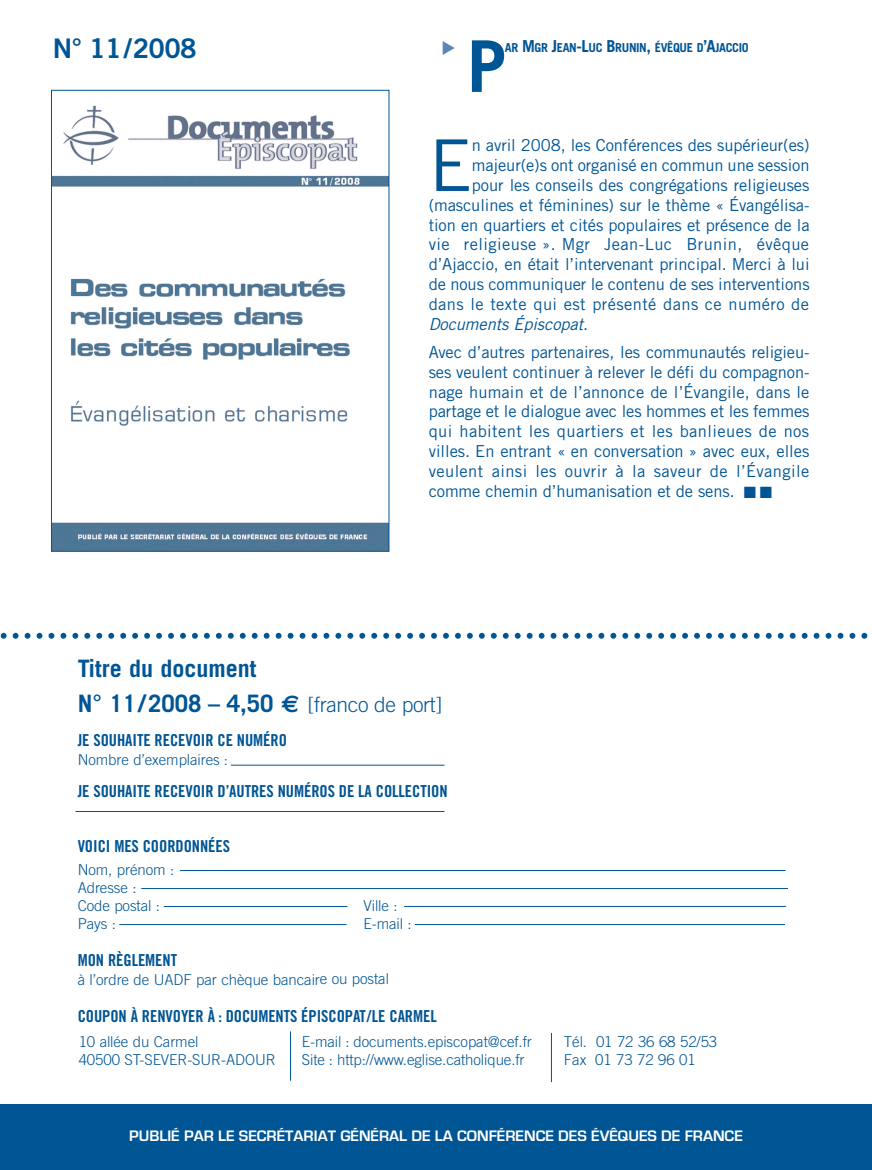
<style>
.page{position:relative;width:872px;height:1170px;background:#fff}
.page>*{position:absolute;margin:0;border:0;box-sizing:border-box;transform-origin:0 0}
.t1{font:700 71.4px "Trade Gothic";color:#005595}
.t2{font:71.4px "Trade Gothic";color:#005595}
.t3{font:27px "Trade Gothic Bold Two";letter-spacing:-.025em;color:#005595}
.t4{font:700 24px/35.4px "Trade Gothic";color:#005595}
.t5{font:16.5px/19.8px "Trade Gothic";letter-spacing:-.005em;color:#005595;text-align:justify}
.t6{font:16.5px "Trade Gothic Bold Cond Twenty";letter-spacing:-.005em;color:#005595}
.t7{font:16.5px "Trade Gothic";letter-spacing:.025em;color:#005595}
.t8{font:italic 16.5px "Trade Gothic";letter-spacing:-.005em;color:#005595}
.t9{font:700 15.75px "Eurostile";color:#fff}
.t10{font:300 15px/18px "Trade Gothic";letter-spacing:-.005em;color:#005595}
.t11{font:700 12.3px "Trade Gothic";letter-spacing:-.03em;color:#005595}
.s1{font-size:16.5px}
.s2{font-style:normal}
.s3{font-family:"Euro Sans"}
.s4{font-weight:300;font-size:21px}
</style>
<div class="page">
<svg style="left:0;top:632px;width:868px;height:6px"></svg>
<div style="left:0;top:1103px;width:872px;height:66px;background:#005595"></div>
<img style="left:53px;top:105px;width:334px;height:444px">
<div style="left:51px;top:90px;width:338px;height:461px;border:1px solid #005595"></div>
<hr style="left:231px;top:764px;width:213px;height:1px;background:#005595">
<hr style="left:75px;top:811px;width:369px;height:1px;background:#005595">
<hr style="left:164px;top:906px;width:183px;height:1px;background:#005595">
<hr style="left:119px;top:924px;width:228px;height:1px;background:#005595">
<hr style="left:141px;top:888px;width:647px;height:1px;background:#005595">
<hr style="left:180px;top:870px;width:605px;height:1px;background:#005595">
<hr style="left:404px;top:906px;width:382px;height:1px;background:#005595">
<hr style="left:415px;top:924px;width:370px;height:1px;background:#005595">
<hr style="left:290px;top:1031px;width:1px;height:49px;background:#005595">
<hr style="left:551px;top:1032px;width:1px;height:50px;background:#005595">
<h2 class="t3" style="left:53px;top:38px;width:145px">N° 11/2008</h2>
<h1 class="t1" style="left:467px;top:40px;width:41px">P</h1>
<p class="t11" style="left:505px;top:43px;width:245px">AR <span class="s1">M</span>GR <span class="s1">J</span>EAN<span class="s1">-L</span>UC <span class="s1">B</span>RUNIN<span class="s1">,</span> ÉVÊQUE D<span class="s1">’A</span>JACCIO</p>
<h1 class="t2" style="left:429px;top:139px;width:45px">E</h1>
<p class="t5" style="left:472px;top:137px;width:339px">n avril 2008, les Conférences des supérieur(es)</p>
<p class="t5" style="left:472px;top:157px;width:339px">majeur(e)s ont organisé en commun une session</p>
<p class="t5" style="left:472px;top:177px;width:339px">pour les conseils des congrégations religieuses</p>
<p class="t5" style="left:429px;top:196px;width:382px">(masculines et féminines) sur le thème « Évangélisa-</p>
<p class="t5" style="left:429px;top:216px;width:382px">tion en quartiers et cités populaires et présence de la</p>
<p class="t7" style="left:429px;top:238px;width:382px">vie religieuse ». Mgr Jean-Luc Brunin, évêque</p>
<p class="t5" style="left:429px;top:256px;width:382px">d’Ajaccio, en était l’intervenant principal. Merci à lui</p>
<p class="t5" style="left:429px;top:276px;width:382px">de nous communiquer le contenu de ses interventions</p>
<p class="t7" style="left:429px;top:298px;width:382px">dans le texte qui est présenté dans ce numéro de</p>
<p class="t8" style="left:429px;top:318px;width:161px">Documents Épiscopat<span class="s2">.</span></p>
<p class="t5" style="left:429px;top:343px;width:382px">Avec d’autres partenaires, les communautés religieu&shy;ses veulent continuer à relever le défi du compagnon&shy;nage humain et de l’annonce de l’Évangile, dans le partage et le dialogue avec les hommes et les femmes qui habitent les quartiers et les banlieues de nos villes. En entrant « en conversation » avec eux, elles veulent ainsi les ouvrir à la saveur de l’Évangile comme chemin d’humanisation et de sens. ■ ■</p>
<h3 class="t4" style="left:78px;top:652px;width:366px">Titre du document<br>N° 11/2008 – 4,50 <span class="s3">€</span> <span class="s4">[franco de port]</span></h3>
<p class="t6" style="left:78px;top:734px;width:211px">JE SOUHAITE RECEVOIR CE NUMÉRO</p>
<p class="t10" style="left:78px;top:751px;width:152px">Nombre d’exemplaires :</p>
<p class="t6" style="left:78px;top:784px;width:371px">JE SOUHAITE RECEVOIR D’AUTRES NUMÉROS DE LA COLLECTION</p>
<p class="t6" style="left:78px;top:839px;width:154px">VOICI MES COORDONNÉES</p>
<p class="t10" style="left:78px;top:861px;width:98px">Nom, prénom :<br>Adresse :<br>Code postal :</p>
<p class="t10" style="left:363px;top:897px;width:36px">Ville :</p>
<p class="t10" style="left:78px;top:915px;width:40px">Pays :</p>
<p class="t10" style="left:363px;top:915px;width:50px">E-mail :</p>
<p class="t6" style="left:78px;top:953px;width:101px">MON RÈGLEMENT</p>
<p class="t10" style="left:78px;top:971px;width:313px">à l’ordre de UADF par chèque bancaire ou postal</p>
<p class="t6" style="left:78px;top:1009px;width:360px">COUPON À RENVOYER À : DOCUMENTS ÉPISCOPAT/LE CARMEL</p>
<p class="t10" style="left:79px;top:1033px;width:199px">10 allée du Carmel<br>40500 ST-SEVER-SUR-ADOUR</p>
<p class="t10" style="left:302px;top:1033px;width:231px">E-mail : documents.episcopat@cef.fr<br>Site : http://www.eglise.catholique.fr</p>
<p class="t10" style="left:564px;top:1033px;width:155px">Tél. 01 72 36 68 52/53<br>Fax 01 73 72 96 01</p>
<p class="t9" style="left:129px;top:1125px;width:615px">PUBLIÉ PAR LE SECRÉTARIAT GÉNÉRAL DE LA CONFÉRENCE DES ÉVÊQUES DE FRANCE</p>
</div>
